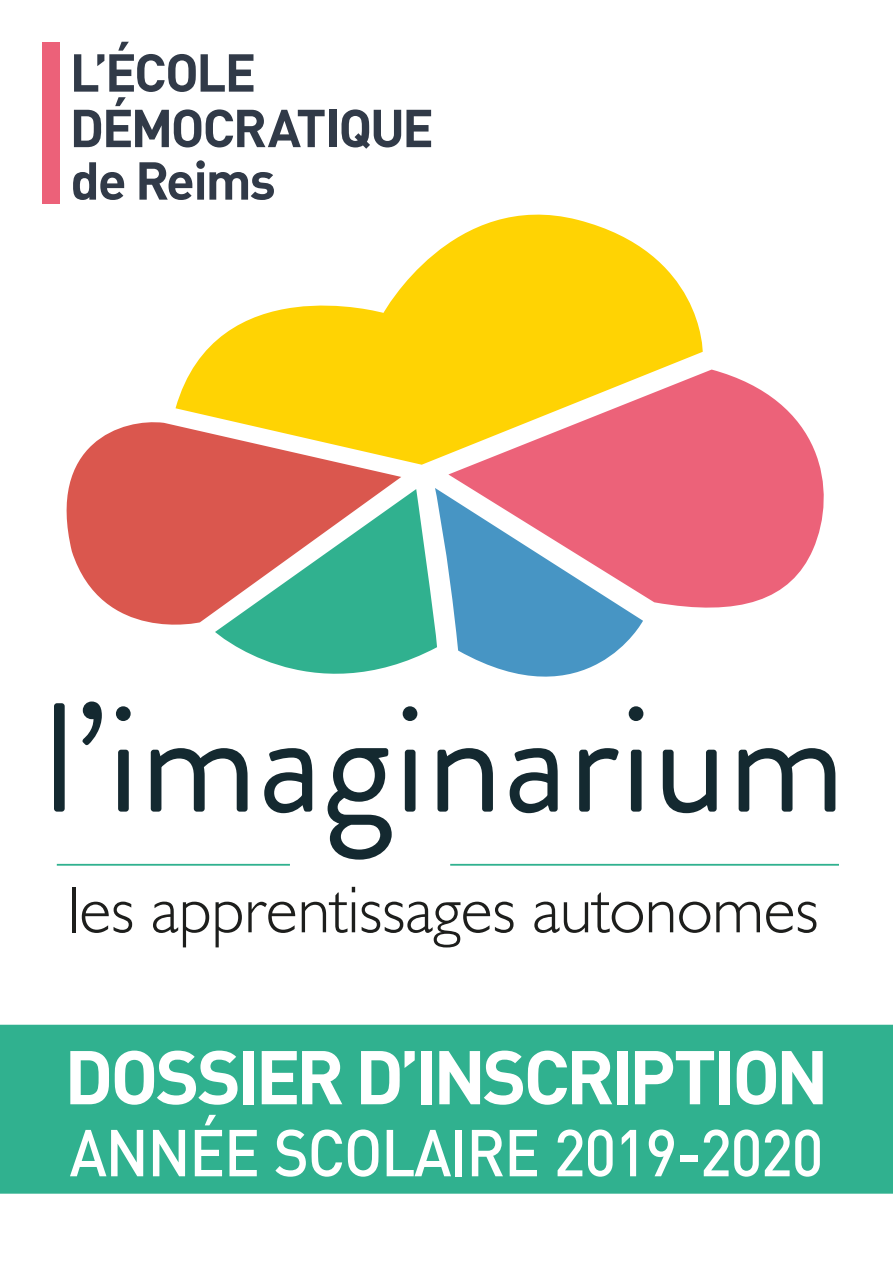
<style>
.page{position:relative;width:893px;height:1263px;background:#fff}
.page>*{position:absolute;margin:0;border:0;box-sizing:border-box;transform-origin:0 0}
.t1{font:74.85px "DIN Habitat Headline";letter-spacing:.01em;color:#fff}
.t2{font:500 65.1px "DIN Habitat";letter-spacing:.01em;color:#fff;scale:.92 1}
.t3{font:52.5px/54px "DIN Habitat Headline";letter-spacing:.02em;color:#313a48}
</style>
<div class="page">
<div style="left:0;top:1025px;width:893px;height:169px;background:#30b18f"></div>
<hr style="left:72px;top:887px;width:3px;height:45px;background:#1d1e1c">
<svg style="left:82px;top:901px;width:50px;height:32px"></svg>
<svg style="left:153px;top:901px;width:56px;height:46px"></svg>
<svg style="left:216px;top:902px;width:26px;height:45px"></svg>
<svg style="left:248px;top:902px;width:47px;height:31px"></svg>
<svg style="left:302px;top:887px;width:53px;height:46px"></svg>
<hr style="left:352px;top:902px;width:3px;height:30px;background:#1d1e1c">
<svg style="left:362px;top:901px;width:152px;height:46px"></svg>
<svg style="left:534px;top:892px;width:109px;height:41px"></svg>
<svg style="left:649px;top:902px;width:24px;height:30px"></svg>
<svg style="left:679px;top:901px;width:31px;height:32px"></svg>
<svg style="left:716px;top:902px;width:44px;height:30px"></svg>
<svg style="left:766px;top:901px;width:50px;height:32px"></svg>
<hr style="left:450px;top:864px;width:389px;height:2px;background:#30b18f">
<hr style="left:57px;top:864px;width:233px;height:2px;background:#30b18f">
<div style="left:54px;top:703px;width:11px;height:109px;background:#142930;border-radius:3px"></div>
<svg style="left:82px;top:701px;width:20px;height:44px"></svg>
<svg style="left:116px;top:706px;width:15px;height:106px"></svg>
<svg style="left:151px;top:748px;width:97px;height:64px"></svg>
<svg style="left:663px;top:750px;width:54px;height:63px"></svg>
<svg style="left:739px;top:748px;width:96px;height:64px"></svg>
<svg style="left:232px;top:644px;width:32px;height:16px"></svg>
<svg style="left:264px;top:488px;width:379px;height:372px"></svg>
<svg style="left:66px;top:422px;width:335px;height:222px;fill:#da574e"></svg>
<svg style="left:176px;top:215px;width:527px;height:250px;fill:#ffd303"></svg>
<svg style="left:448px;top:370px;width:376px;height:247px;fill:#ec6279"></svg>
<div style="left:43px;top:43px;width:17px;height:161px;background:#ec6179"></div>
<p class="t3" style="left:72px;top:43px;width:362px">L’ÉCOLE<br>DÉMOCRATIQUE de Reims</p>
<h1 class="t1" style="left:67px;top:1028px;width:760px">DOSSIER D’INSCRIPTION</h1>
<p class="t2" style="left:70px;top:1111px;width:819px">ANNÉE SCOLAIRE 2019-2020</p>
</div>
